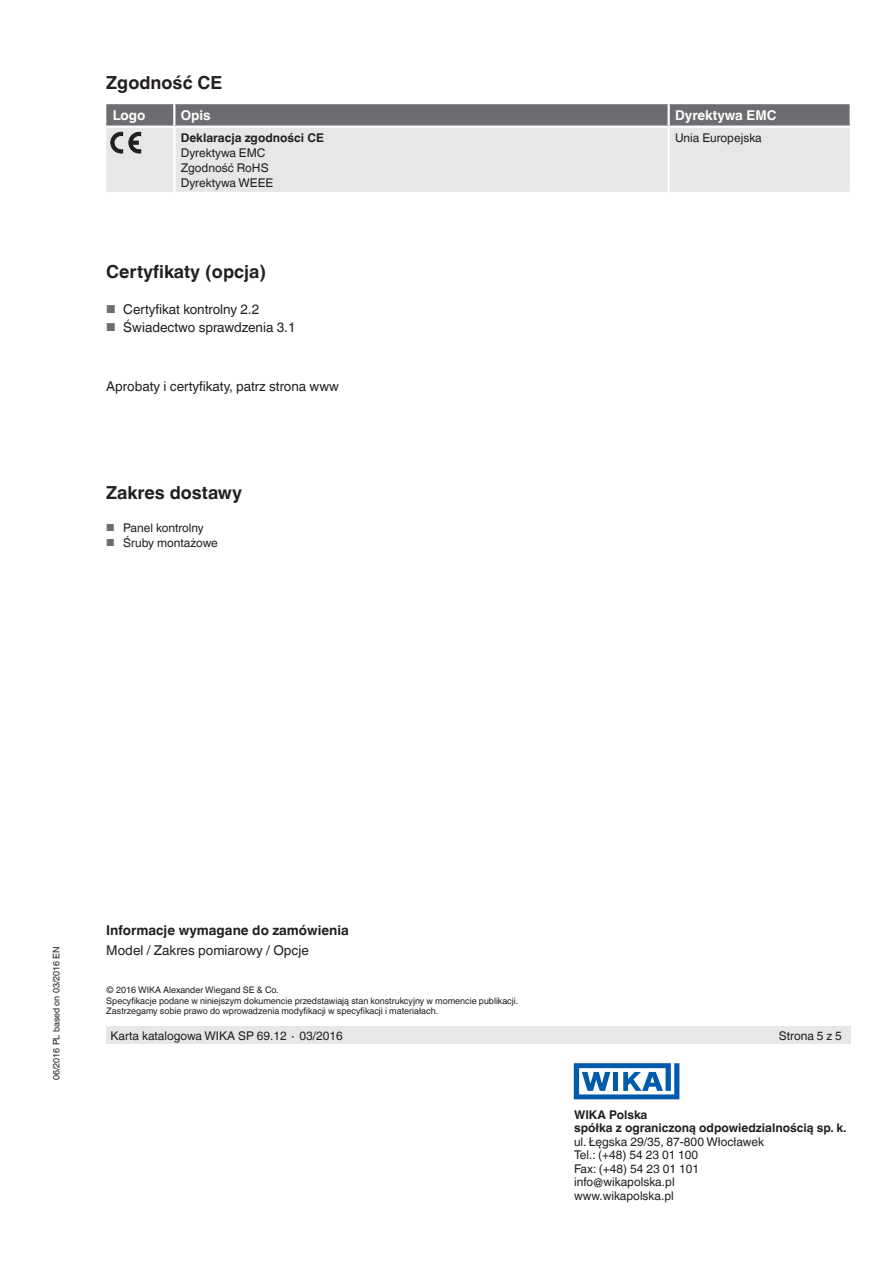
<style>
.page{position:relative;width:893px;height:1263px;background:#fff}
.page>*{position:absolute;margin:0;border:0;box-sizing:border-box;transform-origin:0 0}
.t1{font:700 18px "Helvetica World";color:#231f20}
.t2{font:13.5px "Helvetica World";color:#231f20}
.t3{font:700 13.5px "Helvetica World";color:#231f20}
.t4{font:700 13.5px "Helvetica World";color:#fff}
.t5{font:12px/13.5px "Helvetica World";color:#231f20}
.t6{font:700 12px/13.5px "Helvetica World";color:#231f20}
.t7{font:9px/10.5px "Helvetica World";color:#231f20}
.s1{font-size:11.55px;color:#6c6d70}
.s2{font-size:10.2px;color:#6c6d70}
</style>
<div class="page">
<svg style="left:574px;top:1063px;width:105px;height:36px"></svg>
<div style="left:106px;top:1027px;width:744px;height:17px;background:#e6e7e9"></div>
<div style="left:106px;top:153px;width:744px;height:39px;background:#e6e7e9"></div>
<hr style="left:667px;top:128px;width:3px;height:64px;background:#fff">
<hr style="left:173px;top:128px;width:2px;height:64px;background:#fff">
<svg style="left:106px;top:104px;width:744px;height:49px;background:#b1b1b4"></svg>
<h1 class="t1" style="left:106px;top:73px;width:118px">Zgodność CE</h1>
<p class="t4" style="left:113px;top:108px;width:34px">Logo</p>
<p class="t4" style="left:181px;top:108px;width:32px">Opis</p>
<p class="t4" style="left:675px;top:108px;width:103px">Dyrektywa EMC</p>
<p class="t6" style="left:181px;top:131px;width:145px">Deklaracja zgodności CE</p>
<p class="t5" style="left:181px;top:145px;width:94px;line-height:15px">Dyrektywa EMC<br>Zgodność RoHS<br>Dyrektywa WEEE</p>
<p class="t5" style="left:675px;top:131px;width:88px">Unia Europejska</p>
<h1 class="t1" style="left:106px;top:261px;width:161px">Certyfikaty (opcja)</h1>
<p class="t2" style="left:106px;top:302px;width:154px"><span class="s1">■</span> Certyfikat kontrolny 2.2</p>
<p class="t2" style="left:106px;top:320px;width:191px"><span class="s1">■</span> Świadectwo sprawdzenia 3.1</p>
<p class="t2" style="left:106px;top:378px;width:234px">Aprobaty i certyfikaty, patrz strona www</p>
<h1 class="t1" style="left:106px;top:482px;width:137px">Zakres dostawy</h1>
<p class="t5" style="left:106px;top:521px;width:99px"><span class="s2">■</span> Panel kontrolny</p>
<p class="t5" style="left:106px;top:536px;width:113px"><span class="s2">■</span> Śruby montażowe</p>
<p class="t7" style="left:51px;top:1080px;width:135px;rotate:-90deg">06/2016 PL based on 03/2016 EN</p>
<p class="t3" style="left:106px;top:922px;width:244px">Informacje wymagane do zamówienia</p>
<p class="t2" style="left:106px;top:942px;width:204px">Model / Zakres pomiarowy / Opcje</p>
<p class="t7" style="left:106px;top:985px;width:414px">© 2016 WIKA Alexander Wiegand SE &amp; Co.<br>Specyfikacje podane w niniejszym dokumencie przedstawiają stan konstrukcyjny w momencie publikacji.<br>Zastrzegamy sobie prawo do wprowadzenia modyfikacji w specyfikacji i materiałach.</p>
<p class="t5" style="left:111px;top:1029px;width:234px">Karta katalogowa WIKA SP 69.12 ∙ 03/2016</p>
<p class="t5" style="left:779px;top:1029px;width:65px">Strona 5 z 5</p>
<p class="t6" style="left:574px;top:1107px;width:274px">WIKA Polska<br>spółka z ograniczoną odpowiedzialnością sp. k.</p>
<p class="t5" style="left:574px;top:1134px;width:191px">ul. Łęgska 29/35, 87-800 Włocławek<br>Tel.: (+48) 54 23 01 100<br>Fax: (+48) 54 23 01 101 info@wikapolska.pl www.wikapolska.pl</p>
</div>
